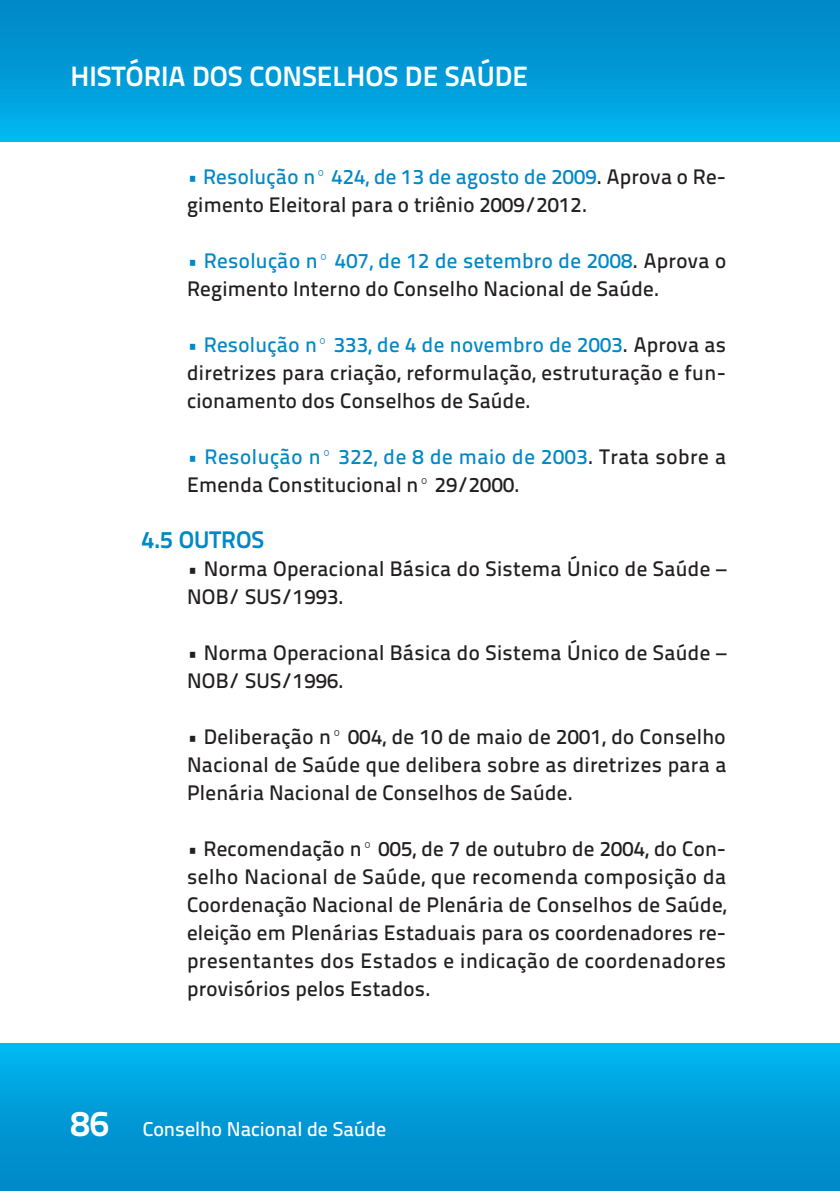
<style>
.page{position:relative;width:840px;height:1191px;background:#fff}
.page>*{position:absolute;margin:0;border:0;box-sizing:border-box;transform-origin:0 0}
.t1{font:700 28px "Titillium Text 22 L";color:#fff}
.subtitulo{font:700 24px "Titillium Text 22 L";color:#0088c7}
.texto_corrido{font:500 21px/28px "Titillium Text 22 L";letter-spacing:.01em;color:#231f20}
.t2{font:500 20px "Titillium Text 22 L";color:#fff}
.s1{color:#0088c7}
.s2{font-weight:700;font-size:36px}
</style>
<div class="page">
<div style="left:0;top:0;width:839px;height:142px;background:linear-gradient(to bottom,#0083c3,#00b5ed)"></div>
<div style="left:0;top:1043px;width:839px;height:148px;background:linear-gradient(to bottom,#00b6ee,#0084c4)"></div>
<svg style="left:837px;top:0;width:2px;height:1191px"></svg>
<h1 class="t1" style="left:70px;top:54px;width:458px">HISTÓRIA DOS CONSELHOS DE SAÚDE</h1>
<p class="texto_corrido" style="left:187px;top:161px;width:540px"><span class="s1">• Resolução nº 424, de 13 de agosto de 2009</span>. Aprova o Re&shy;gimento Eleitoral para o triênio 2009/2012.</p>
<p class="texto_corrido" style="left:187px;top:245px;width:540px"><span class="s1">• Resolução nº 407, de 12 de setembro de 2008</span>. Aprova o<br>Regimento Interno do Conselho Nacional de Saúde.</p>
<p class="texto_corrido" style="left:187px;top:329px;width:540px;text-align:justify"><span class="s1">• Resolução nº 333, de 4 de novembro de 2003</span>. Aprova as diretrizes para criação, reformulação, estruturação e fun&shy;cionamento dos Conselhos de Saúde.</p>
<p class="texto_corrido" style="left:187px;top:441px;width:540px"><span class="s1">• Resolução nº 322, de 8 de maio de 2003</span>. Trata sobre a<br>Emenda Constitucional nº 29/2000.</p>
<p class="subtitulo" style="left:141px;top:521px;width:124px">4.5 OUTROS</p>
<p class="texto_corrido" style="left:187px;top:553px;width:540px">• Norma Operacional Básica do Sistema Único de Saúde –<br>NOB/ SUS/1993.</p>
<p class="texto_corrido" style="left:187px;top:637px;width:540px">• Norma Operacional Básica do Sistema Único de Saúde –<br>NOB/ SUS/1996.</p>
<p class="texto_corrido" style="left:187px;top:721px;width:540px;text-align:justify">• Deliberação nº 004, de 10 de maio de 2001, do Conselho Nacional de Saúde que delibera sobre as diretrizes para a Plenária Nacional de Conselhos de Saúde.</p>
<p class="texto_corrido" style="left:187px;top:833px;width:540px;text-align:justify">• Recomendação nº 005, de 7 de outubro de 2004, do Con&shy;selho Nacional de Saúde, que recomenda composição da Coordenação Nacional de Plenária de Conselhos de Saúde, eleição em Plenárias Estaduais para os coordenadores re&shy;presentantes dos Estados e indicação de coordenadores provisórios pelos Estados.</p>
<p class="t2" style="left:70px;top:1114px;width:317px"><span class="s2">86</span> Conselho Nacional de Saúde</p>
</div>
